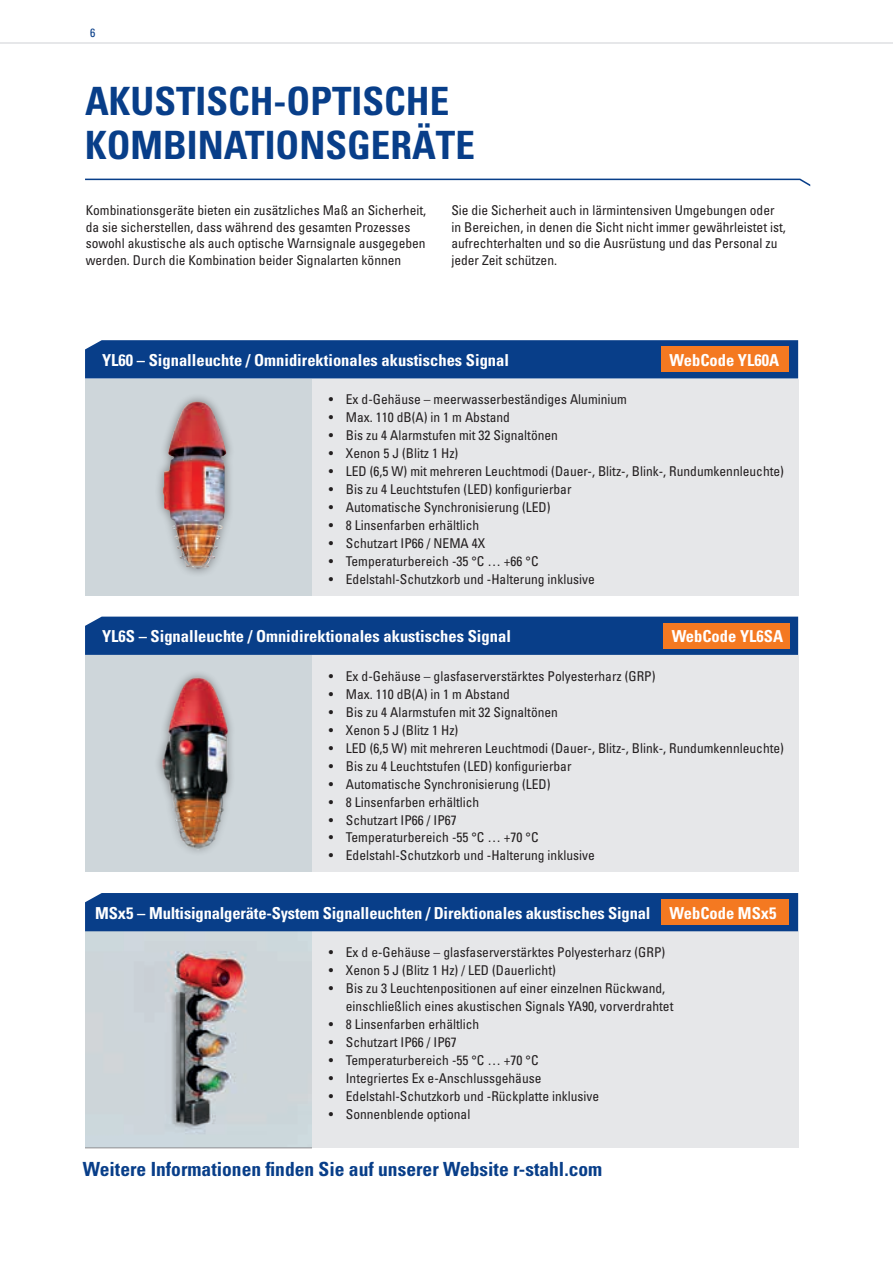
<style>
.page{position:relative;width:893px;height:1263px;background:#fff}
.page>*{position:absolute;margin:0;border:0;box-sizing:border-box;transform-origin:0 0}
.t1{font:700 condensed 39px/43.5px "Univers";color:#083e89}
.t2{font:700 condensed 19.5px "Univers";color:#083e89}
.t3{font:700 condensed 16.5px "Univers";color:#fff}
.t4{font:condensed 13.5px/16.5px "Univers";color:#231f20}
.t5{font:condensed 12px "Univers";color:#083e89}
</style>
<div class="page">
<div style="left:85px;top:379px;width:713px;height:216px;background:#e6e7e9"></div>
<div style="left:85px;top:379px;width:227px;height:216px;background:#ced6da"></div>
<div style="left:154px;top:393px;width:81px;height:185px;background:#231f20;opacity:.5"></div>
<img style="left:163px;top:402px;width:54px;height:167px">
<div style="left:85px;top:340px;width:713px;height:38px;background:#083e89"></div>
<div style="left:661px;top:347px;width:128px;height:25px;background:#f47921"></div>
<div style="left:85px;top:655px;width:713px;height:217px;background:#e6e7e9"></div>
<div style="left:85px;top:655px;width:227px;height:217px;background:#ced6da"></div>
<img style="left:158px;top:673px;width:74px;height:179px">
<div style="left:85px;top:617px;width:713px;height:38px;background:#083e89"></div>
<div style="left:663px;top:623px;width:127px;height:25px;background:#f47921"></div>
<div style="left:85px;top:931px;width:713px;height:217px;background:#e6e7e9"></div>
<img style="left:85px;top:931px;width:227px;height:216px">
<div style="left:85px;top:893px;width:713px;height:38px;background:#083e89"></div>
<div style="left:661px;top:899px;width:128px;height:26px;background:#f47921"></div>
<hr style="left:0;top:42px;width:893px;height:2px;background:#e6e7e9">
<svg style="left:85px;top:179px;width:725px;height:7px"></svg>
<p class="t5" style="left:90px;top:25px;width:7px">6</p>
<h1 class="t1" style="left:85px;top:79px;width:391px">AKUSTISCH-OPTISCHE<br>KOMBINATIONSGERÄTE</h1>
<p class="t4" style="left:86px;top:202px;width:342px">Kombinationsgeräte bieten ein zusätzliches Maß an Sicherheit, da sie sicherstellen, dass während des gesamten Prozesses sowohl akustische als auch optische Warnsignale ausgegeben werden. Durch die Kombination beider Signalarten können</p>
<p class="t4" style="left:451px;top:202px;width:336px">Sie die Sicherheit auch in lärmintensiven Umgebungen oder in Bereichen, in denen die Sicht nicht immer gewährleistet ist, aufrechterhalten und so die Ausrüstung und das Personal zu jeder Zeit schützen.</p>
<p class="t3" style="left:102px;top:350px;width:408px">YL60 – Signalleuchte / Omnidirektionales akustisches Signal</p>
<p class="t3" style="left:670px;top:350px;width:111px">WebCode YL60A</p>
<p class="t4" style="left:329px;top:391px;width:300px">• Ex d-Gehäuse – meerwasserbeständiges Aluminium</p>
<p class="t4" style="left:329px;top:409px;width:183px">• Max. 110 dB(A) in 1 m Abstand</p>
<p class="t4" style="left:329px;top:427px;width:231px">• Bis zu 4 Alarmstufen mit 32 Signaltönen</p>
<p class="t4" style="left:329px;top:445px;width:131px">• Xenon 5 J (Blitz 1 Hz)</p>
<p class="t4" style="left:329px;top:463px;width:457px">• LED (6,5 W) mit mehreren Leuchtmodi (Dauer-, Blitz-, Blink-, Rundumkennleuchte)</p>
<p class="t4" style="left:329px;top:481px;width:244px">• Bis zu 4 Leuchtstufen (LED) konfigurierbar</p>
<p class="t4" style="left:329px;top:499px;width:223px">• Automatische Synchronisierung (LED)</p>
<p class="t4" style="left:329px;top:517px;width:152px">• 8 Linsenfarben erhältlich</p>
<p class="t4" style="left:329px;top:535px;width:158px">• Schutzart IP66 / NEMA 4X</p>
<p class="t4" style="left:329px;top:553px;width:211px">• Temperaturbereich -35 °C … +66 °C</p>
<p class="t4" style="left:329px;top:571px;width:267px">• Edelstahl-Schutzkorb und -Halterung inklusive</p>
<p class="t3" style="left:102px;top:626px;width:410px">YL6S – Signalleuchte / Omnidirektionales akustisches Signal</p>
<p class="t3" style="left:672px;top:626px;width:113px">WebCode YL6SA</p>
<p class="t4" style="left:329px;top:667px;width:328px">• Ex d-Gehäuse – glasfaserverstärktes Polyesterharz (GRP)</p>
<p class="t4" style="left:329px;top:685px;width:183px">• Max. 110 dB(A) in 1 m Abstand</p>
<p class="t4" style="left:329px;top:703px;width:231px">• Bis zu 4 Alarmstufen mit 32 Signaltönen</p>
<p class="t4" style="left:329px;top:721px;width:131px">• Xenon 5 J (Blitz 1 Hz)</p>
<p class="t4" style="left:329px;top:739px;width:457px">• LED (6,5 W) mit mehreren Leuchtmodi (Dauer-, Blitz-, Blink-, Rundumkennleuchte)</p>
<p class="t4" style="left:329px;top:757px;width:244px">• Bis zu 4 Leuchtstufen (LED) konfigurierbar</p>
<p class="t4" style="left:329px;top:775px;width:223px">• Automatische Synchronisierung (LED)</p>
<p class="t4" style="left:329px;top:793px;width:152px">• 8 Linsenfarben erhältlich</p>
<p class="t4" style="left:329px;top:811px;width:130px">• Schutzart IP66 / IP67</p>
<p class="t4" style="left:329px;top:829px;width:211px">• Temperaturbereich -55 °C … +70 °C</p>
<p class="t4" style="left:329px;top:847px;width:267px">• Edelstahl-Schutzkorb und -Halterung inklusive</p>
<p class="t3" style="left:95px;top:902px;width:683px">MSx5 – Multisignalgeräte-System Signalleuchten / Direktionales akustisches Signal WebCode MSx5</p>
<p class="t4" style="left:329px;top:943px;width:338px">• Ex d e-Gehäuse – glasfaserverstärktes Polyesterharz (GRP)</p>
<p class="t4" style="left:329px;top:961px;width:228px">• Xenon 5 J (Blitz 1 Hz) / LED (Dauerlicht)</p>
<p class="t4" style="left:346px;top:979px;width:329px;line-height:18px;text-indent:-17px">• Bis zu 3 Leuchtenpositionen auf einer einzelnen Rückwand, einschließlich eines akustischen Signals YA90, vorverdrahtet</p>
<p class="t4" style="left:329px;top:1015px;width:152px">• 8 Linsenfarben erhältlich</p>
<p class="t4" style="left:329px;top:1033px;width:130px">• Schutzart IP66 / IP67</p>
<p class="t4" style="left:329px;top:1051px;width:211px">• Temperaturbereich -55 °C … +70 °C</p>
<p class="t4" style="left:329px;top:1069px;width:214px">• Integriertes Ex e-Anschlussgehäuse</p>
<p class="t4" style="left:329px;top:1087px;width:272px">• Edelstahl-Schutzkorb und -Rückplatte inklusive</p>
<p class="t4" style="left:329px;top:1105px;width:143px">• Sonnenblende optional</p>
<h2 class="t2" style="left:83px;top:1157px;width:521px">Weitere Informationen finden Sie auf unserer Website r-stahl.com</h2>
</div>
